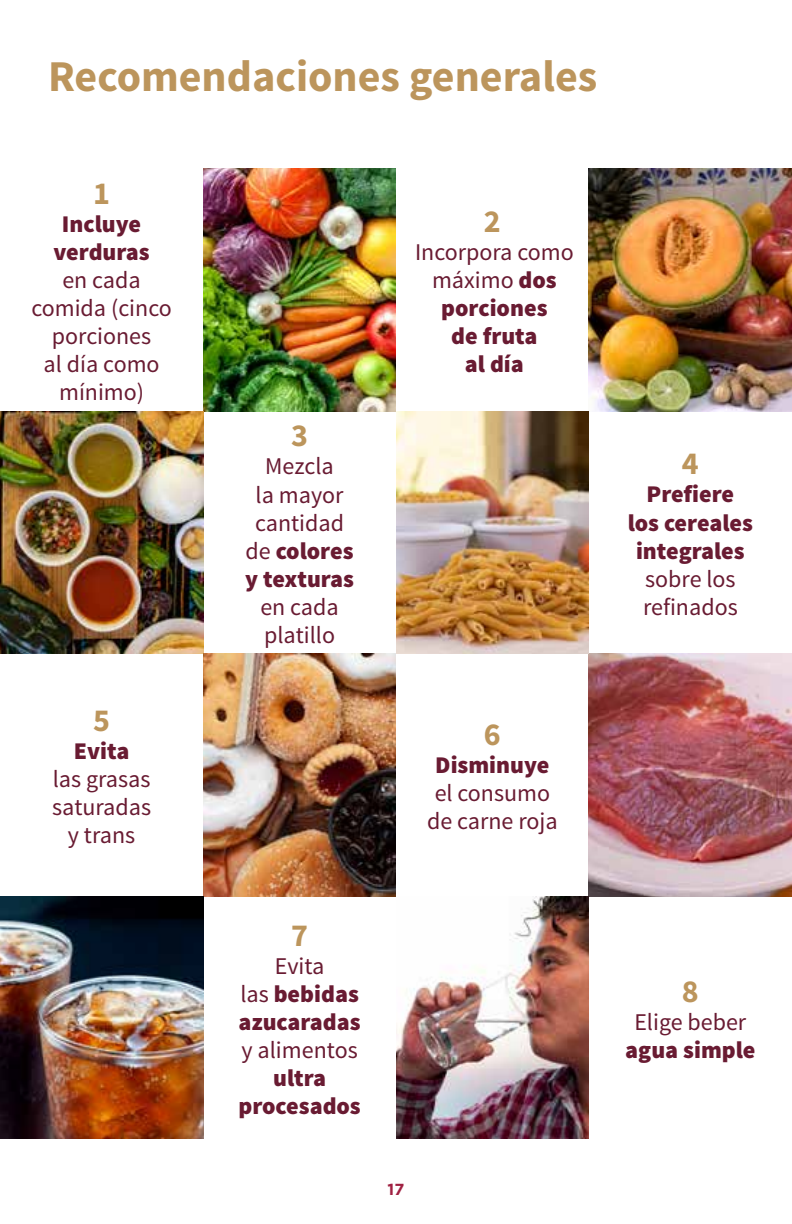
<style>
.page{position:relative;width:792px;height:1224px;background:#fff}
.page>*{position:absolute;margin:0;border:0;box-sizing:border-box;transform-origin:0 0}
.t1{font:700 44px "Source Sans Pro";color:#bc955c}
.t2{font:700 32px "Source Sans Pro";color:#bc955c}
.t3{font:24px/28px "Source Sans Pro";color:#691b32;text-align:center}
.t4{font:900 24px/28px "Source Sans Pro";color:#691b32;text-align:center}
.t5{font:700 16px "Gotham";color:#a02142}
.s1{font-weight:900}
.s2{font-weight:400}
</style>
<div class="page">
<img style="left:203px;top:169px;width:193px;height:242px">
<img style="left:589px;top:169px;width:203px;height:242px">
<img style="left:589px;top:654px;width:203px;height:242px">
<img style="left:396px;top:896px;width:193px;height:243px">
<img style="left:396px;top:411px;width:193px;height:243px">
<img style="left:0;top:411px;width:203px;height:243px">
<img style="left:203px;top:654px;width:193px;height:242px">
<img style="left:0;top:896px;width:203px;height:243px">
<h1 class="t1" style="left:48px;top:49px;width:551px">Recomendaciones generales</h1>
<h2 class="t2" style="left:93px;top:173px;width:18px">1</h2>
<p class="t4" style="left:54px;top:211px;width:98px">Incluye verduras</p>
<p class="t3" style="left:31px;top:266px;width:142px">en cada comida (cinco porciones<br>al día como mínimo)</p>
<h2 class="t2" style="left:93px;top:700px;width:18px">5</h2>
<p class="t4" style="left:74px;top:738px;width:57px">Evita</p>
<p class="t3" style="left:52px;top:765px;width:101px">las grasas saturadas y trans</p>
<h2 class="t2" style="left:291px;top:415px;width:18px">3</h2>
<p class="t3" style="left:245px;top:453px;width:111px">Mezcla<br>la mayor cantidad de <span class="s1">colores y texturas</span></p>
<p class="t3" style="left:260px;top:593px;width:80px;text-align:left">en cada platillo</p>
<h2 class="t2" style="left:484px;top:201px;width:18px">2</h2>
<p class="t4" style="left:415px;top:239px;width:160px"><span class="s2">Incorpora como máximo</span> dos porciones<br>de fruta<br>al día</p>
<h2 class="t2" style="left:484px;top:714px;width:18px">6</h2>
<p class="t4" style="left:435px;top:752px;width:116px">Disminuye</p>
<p class="t3" style="left:427px;top:779px;width:132px">el consumo de carne roja</p>
<h2 class="t2" style="left:291px;top:914px;width:18px">7</h2>
<p class="t4" style="left:239px;top:953px;width:124px"><span class="s2">Evita<br>las</span> bebidas azucaradas</p>
<p class="t3" style="left:242px;top:1036px;width:118px">y alimentos</p>
<p class="t4" style="left:238px;top:1065px;width:124px">ultra procesados</p>
<p class="t5" style="left:388px;top:1179px;width:18px">17</p>
<h2 class="t2" style="left:682px;top:443px;width:18px">4</h2>
<p class="t4" style="left:628px;top:482px;width:127px">Prefiere<br>los cereales integrales</p>
<p class="t3" style="left:643px;top:565px;width:96px;text-align:left">sobre los refinados</p>
<h2 class="t2" style="left:682px;top:970px;width:18px">8</h2>
<p class="t3" style="left:634px;top:1008px;width:113px">Elige beber</p>
<p class="t4" style="left:625px;top:1037px;width:132px">agua simple</p>
</div>
